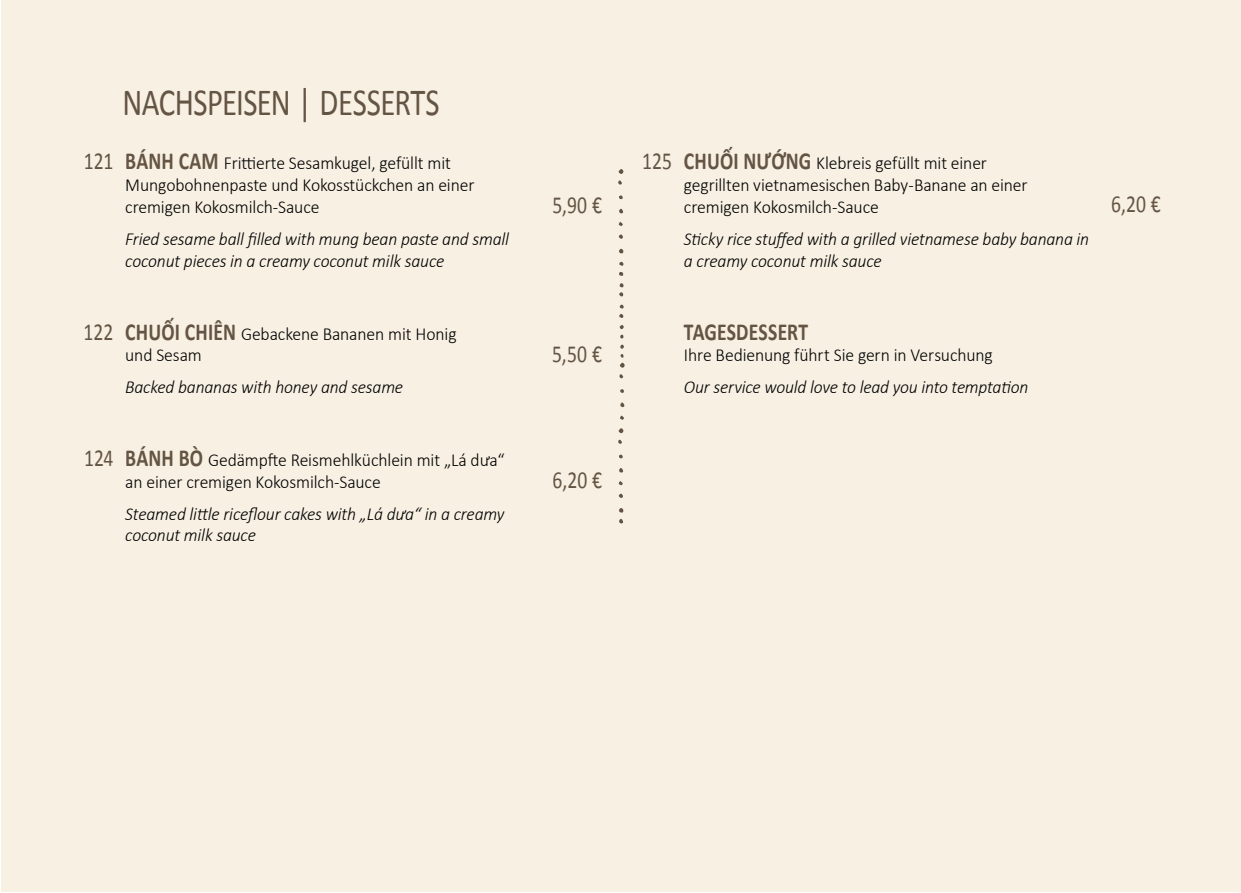
<style>
.page{position:relative;width:1241px;height:893px;background:#fff}
.page>*{position:absolute;margin:0;border:0;box-sizing:border-box;transform-origin:0 0}
.t1{font:38.5px "Calibri";letter-spacing:-.02em;color:#645443;scale:.8 1}
.t2{font:24.5px "Calibri";letter-spacing:.005em;color:#645443;scale:.8 1}
.t3{font:700 24.5px "Calibri";letter-spacing:.01em;color:#645443;scale:.8 1}
.t4{font:300 18.38px/21.9px "Calibri";letter-spacing:-.005em;color:#000;scale:.96 1}
.t5{font:italic 300 18.38px/21.9px "Calibri";letter-spacing:-.01em;color:#000;scale:.96 1}
.s1{font-weight:700;font-size:24.5px;color:#645443}
</style>
<div class="page">
<div style="left:1px;top:0;width:1239px;height:892px;background:#f7f0e3"></div>
<svg style="left:618px;top:169px;width:5px;height:5px"></svg>
<svg style="left:619px;top:249px;width:4px;height:4px"></svg>
<svg style="left:619px;top:209px;width:4px;height:5px"></svg>
<svg style="left:619px;top:272px;width:4px;height:4px"></svg>
<svg style="left:618px;top:234px;width:5px;height:5px"></svg>
<svg style="left:619px;top:262px;width:5px;height:4px"></svg>
<svg style="left:619px;top:283px;width:4px;height:14px"></svg>
<svg style="left:618px;top:222px;width:5px;height:4px"></svg>
<svg style="left:618px;top:180px;width:4px;height:5px"></svg>
<svg style="left:619px;top:305px;width:5px;height:13px"></svg>
<svg style="left:619px;top:195px;width:3px;height:4px"></svg>
<svg style="left:619px;top:325px;width:5px;height:14px"></svg>
<svg style="left:620px;top:345px;width:4px;height:23px"></svg>
<svg style="left:620px;top:402px;width:4px;height:5px"></svg>
<svg style="left:620px;top:415px;width:4px;height:5px"></svg>
<svg style="left:619px;top:374px;width:4px;height:4px"></svg>
<svg style="left:620px;top:389px;width:4px;height:4px"></svg>
<svg style="left:619px;top:508px;width:4px;height:5px"></svg>
<svg style="left:619px;top:468px;width:4px;height:5px"></svg>
<svg style="left:618px;top:494px;width:5px;height:4px"></svg>
<svg style="left:618px;top:481px;width:5px;height:4px"></svg>
<svg style="left:618px;top:428px;width:5px;height:16px"></svg>
<svg style="left:619px;top:519px;width:4px;height:5px"></svg>
<h1 class="t1" style="left:122px;top:78px;width:379px">NACHSPEISEN | DESSERTS</h1>
<h2 class="t2" style="left:84px;top:146px;width:38px">121</h2>
<p class="t4" style="left:125px;top:152px;width:365px"><span class="s1">BÁNH CAM</span> Frittierte Sesamkugel, gefüllt mit<br>Mungobohnenpaste und Kokosstückchen an einer cremigen Kokosmilch-Sauce</p>
<p class="t5" style="left:125px;top:228px;width:401px">Fried sesame ball filled with mung bean paste and small coconut pieces in a creamy coconut milk sauce</p>
<h2 class="t2" style="left:552px;top:189px;width:64px">5,90 €</h2>
<h2 class="t2" style="left:642px;top:146px;width:39px">125</h2>
<p class="t4" style="left:683px;top:152px;width:359px"><span class="s1">CHUỐI NƯỚNG</span> Klebreis gefüllt mit einer gegrillten vietnamesischen Baby-Banane an einer cremigen Kokosmilch-Sauce</p>
<p class="t5" style="left:683px;top:228px;width:423px">Sticky rice stuffed with a grilled vietnamese baby banana in a creamy coconut milk sauce</p>
<h2 class="t2" style="left:1110px;top:188px;width:64px">6,20 €</h2>
<h2 class="t2" style="left:84px;top:316px;width:39px">122</h2>
<p class="t4" style="left:125px;top:322px;width:346px"><span class="s1">CHUỐI CHIÊN</span> Gebackene Bananen mit Honig und Sesam</p>
<p class="t5" style="left:125px;top:376px;width:291px">Backed bananas with honey and sesame</p>
<h2 class="t2" style="left:552px;top:338px;width:64px">5,50 €</h2>
<h2 class="t3" style="left:683px;top:316px;width:157px">TAGESDESSERT</h2>
<p class="t4" style="left:683px;top:344px;width:323px">Ihre Bedienung führt Sie gern in Versuchung</p>
<p class="t5" style="left:683px;top:376px;width:360px">Our service would love to lead you into temptation</p>
<h2 class="t2" style="left:84px;top:442px;width:38px">124</h2>
<p class="t4" style="left:125px;top:449px;width:397px"><span class="s1">BÁNH BÒ</span> Gedämpfte Reismehlküchlein mit „Lá dưa“ an einer cremigen Kokosmilch-Sauce</p>
<p class="t5" style="left:125px;top:502px;width:396px">Steamed little riceflour cakes with „Lá dưa“ in a creamy coconut milk sauce</p>
<h2 class="t2" style="left:552px;top:464px;width:64px">6,20 €</h2>
</div>
